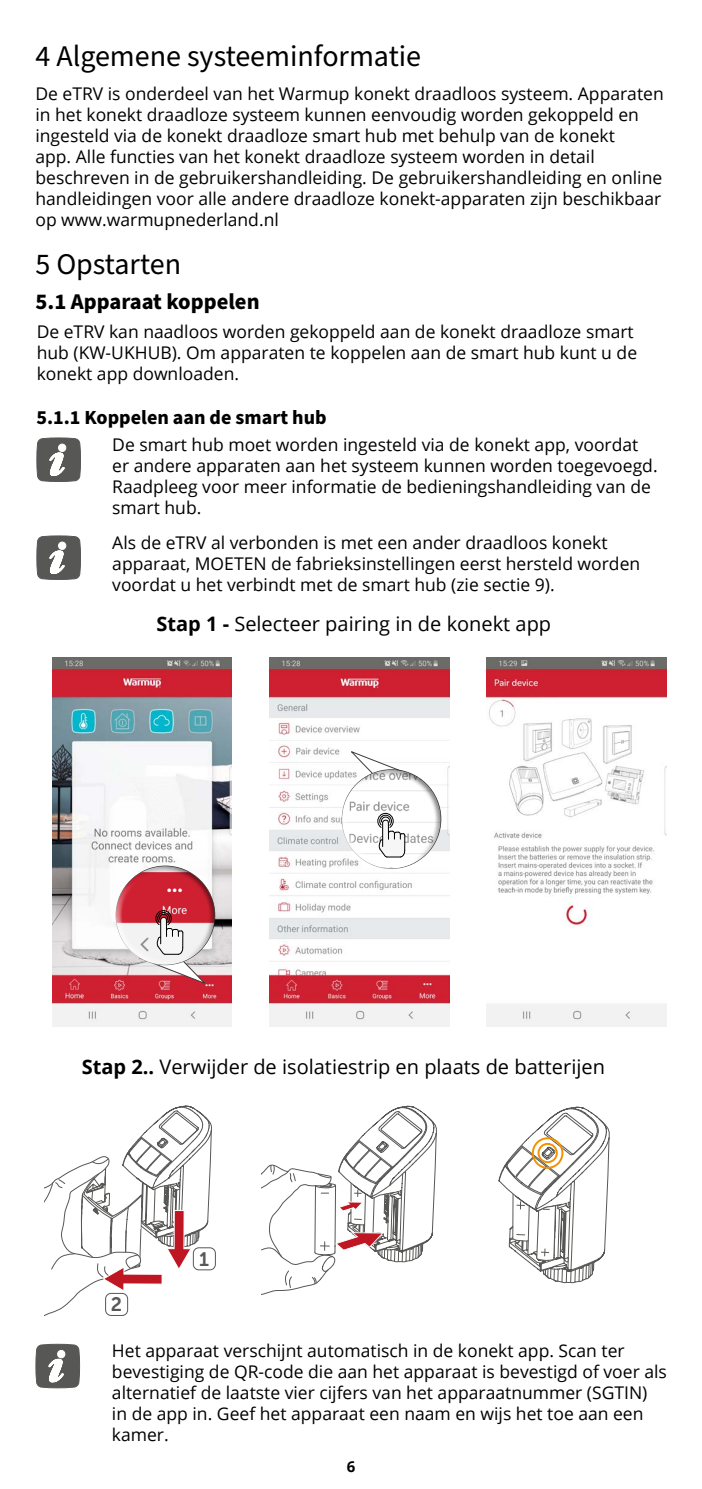
<style>
.page{position:relative;width:702px;height:1489px;background:#fff}
.page>*{position:absolute;margin:0;border:0;box-sizing:border-box;transform-origin:0 0}
.t1{font:30px "Source Sans Pro";color:#000}
.t2{font:700 22.5px "Source Sans Pro";color:#000}
.t3{font:20px "Open Sans";color:#000}
.t4{font:700 20px "Source Sans Pro";color:#000}
.t5{font:19.5px "Museo Sans 700";color:#575756}
.t6{font:17.5px/21px "Open Sans";color:#000}
.t7{font:700 15px "Open Sans";color:#000}
.s1{font-weight:700}
</style>
<div class="page">
<svg style="left:36px;top:535px;width:45px;height:45px"></svg>
<svg style="left:36px;top:437px;width:45px;height:45px"></svg>
<img style="left:53px;top:657px;width:179px;height:369px">
<img style="left:270px;top:657px;width:179px;height:369px">
<img style="left:487px;top:657px;width:179px;height:369px">
<div style="left:113px;top:870px;width:84px;height:96px;background:#fff;opacity:.75"></div>
<div style="left:126px;top:861px;width:92px;height:102px;background:#000;opacity:.43"></div>
<div style="left:339px;top:774px;width:84px;height:96px;background:#fff;opacity:.75"></div>
<div style="left:352px;top:765px;width:92px;height:101px;background:#000;opacity:.43"></div>
<svg style="left:115px;top:865px;width:100px;height:119px"></svg>
<svg style="left:341px;top:750px;width:100px;height:119px"></svg>
<div style="left:193px;top:1247px;width:23px;height:22px;border:1px solid #575756;border-radius:6px"></div>
<svg style="left:45px;top:1105px;width:167px;height:211px"></svg>
<svg style="left:262px;top:1105px;width:175px;height:190px"></svg>
<svg style="left:498px;top:1106px;width:112px;height:178px"></svg>
<div style="left:537px;top:1142px;width:20px;height:21px;border:2px solid #f39200;border-radius:50%"></div>
<div style="left:532px;top:1137px;width:31px;height:31px;border:2px solid #f39200;border-radius:50%"></div>
<svg style="left:35px;top:1343px;width:45px;height:45px"></svg>
<h1 class="t1" style="left:35px;top:36px;width:387px">4 Algemene systeeminformatie</h1>
<p class="t6" style="left:35px;top:82px;width:629px">De eTRV is onderdeel van het Warmup konekt draadloos systeem. Apparaten in het konekt draadloze systeem kunnen eenvoudig worden gekoppeld en ingesteld via de konekt draadloze smart hub met behulp van de konekt<br>app. Alle functies van het konekt draadloze systeem worden in detail beschreven in de gebruikershandleiding. De gebruikershandleiding en online handleidingen voor alle andere draadloze konekt-apparaten zijn beschikbaar op www.warmupnederland.nl</p>
<h1 class="t1" style="left:35px;top:244px;width:147px">5 Opstarten</h1>
<p class="t2" style="left:35px;top:286px;width:226px">5.1 Apparaat koppelen</p>
<p class="t6" style="left:37px;top:320px;width:602px">De eTRV kan naadloos worden gekoppeld aan de konekt draadloze smart hub (KW-UKHUB). Om apparaten te koppelen aan de smart hub kunt u de konekt app downloaden.</p>
<p class="t4" style="left:36px;top:404px;width:292px">5.1.1 Koppelen aan de smart hub</p>
<p class="t6" style="left:112px;top:433px;width:547px">De smart hub moet worden ingesteld via de konekt app, voordat er andere apparaten aan het systeem kunnen worden toegevoegd.<br>Raadpleeg voor meer informatie de bedieningshandleiding van de smart hub.</p>
<p class="t6" style="left:112px;top:531px;width:529px">Als de eTRV al verbonden is met een ander draadloos konekt apparaat, MOETEN de fabrieksinstellingen eerst hersteld worden voordat u het verbindt met de smart hub (zie sectie 9).</p>
<p class="t3" style="left:156px;top:610px;width:396px"><span class="s1">Stap 1 -</span> Selecteer pairing in de konekt app</p>
<p class="t3" style="left:82px;top:1053px;width:524px"><span class="s1">Stap 2..</span> Verwijder de isolatiestrip en plaats de batterijen</p>
<p class="t5" style="left:111px;top:1293px;width:13px">2</p>
<p class="t5" style="left:199px;top:1247px;width:11px">1</p>
<p class="t6" style="left:112px;top:1339px;width:556px">Het apparaat verschijnt automatisch in de konekt app. Scan ter bevestiging de QR-code die aan het apparaat is bevestigd of voer als alternatief de laatste vier cijfers van het apparaatnummer (SGTIN) in de app in. Geef het apparaat een naam en wijs het toe aan een kamer.</p>
<p class="t7" style="left:347px;top:1455px;width:10px">6</p>
</div>
